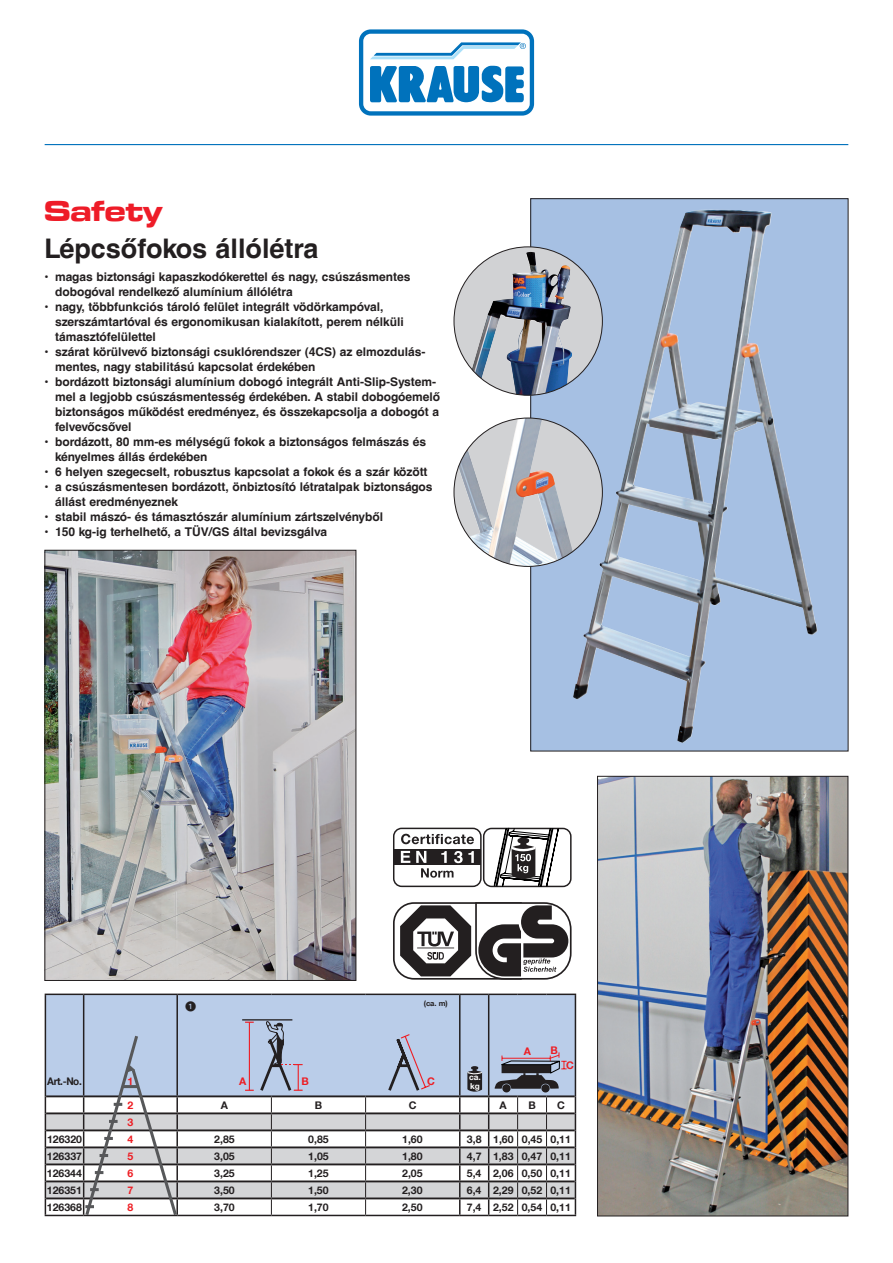
<style>
.page{position:relative;width:893px;height:1263px;background:#fff}
.page>*{position:absolute;margin:0;border:0;box-sizing:border-box;transform-origin:0 0}
.t1{font:30px "Microgramma D Bold Exte";color:#ee1c28}
.t2{font:700 27px "Helvetica CE";color:#231f20}
.t3{font:700 12px/15px "Helvetica CE";color:#231f20}
.t4{font:700 10.5px "Helvetica Neue LT";color:#231f20}
.t5{font:700 10.5px "Helvetica Neue LT";color:#ee1d23}
.t6{font:700 10.5px "Helvetica Neue LT";color:#231f20;scale:.95 1}
.t7{font:10.5px "European Pi One";color:#231f20}
.t8{font:700 8.25px/9.3px "Helvetica Neue LT";color:#fff}
.t9{font:700 7.5px "Helvetica Neue LT";color:#231f20}
</style>
<div class="page">
<div style="left:357px;top:28px;width:179px;height:89px;background:#f4f8fc;border-radius:13px"></div>
<svg style="left:359px;top:29px;width:175px;height:87px"></svg>
<hr style="left:45px;top:144px;width:803px;height:1px;background:#0072bc">
<div style="left:531px;top:199px;width:317px;height:552px;background:#a6c0e3"></div>
<img style="left:573px;top:210px;width:244px;height:533px">
<div style="left:454px;top:418px;width:148px;height:148px;background:#d1d2d4;border-radius:50%"></div>
<img style="left:458px;top:418px;width:115px;height:148px">
<div style="left:454px;top:247px;width:148px;height:148px;background:#d1d2d4;border-radius:50%"></div>
<img style="left:472px;top:253px;width:100px;height:142px">
<img style="left:47px;top:552px;width:307px;height:427px">
<div style="left:45px;top:550px;width:311px;height:431px;border:1px solid #231f20"></div>
<img style="left:599px;top:778px;width:247px;height:436px">
<div style="left:597px;top:776px;width:251px;height:440px;border:1px solid #231f20"></div>
<svg style="left:393px;top:902px;width:179px;height:78px"></svg>
<div style="left:483px;top:828px;width:89px;height:59px;border:1px solid #231f20;border-radius:8px"></div>
<div style="left:393px;top:828px;width:89px;height:59px;border:1px solid #231f20;border-radius:8px"></div>
<div style="left:394px;top:849px;width:87px;height:16px;background:#231f20"></div>
<svg style="left:401px;top:851px;width:9px;height:12px"></svg>
<svg style="left:416px;top:851px;width:58px;height:27px"></svg>
<svg style="left:401px;top:834px;width:73px;height:10px"></svg>
<svg style="left:493px;top:828px;width:66px;height:59px"></svg>
<div style="left:46px;top:995px;width:529px;height:24px;background:#bacde9"></div>
<hr style="left:83px;top:995px;width:1px;height:100px;background:#231f20">
<hr style="left:176px;top:995px;width:2px;height:100px;background:#231f20">
<hr style="left:459px;top:995px;width:1px;height:100px;background:#231f20">
<hr style="left:488px;top:995px;width:1px;height:100px;background:#231f20">
<hr style="left:45px;top:993px;width:39px;height:2px;background:#231f20">
<hr style="left:45px;top:995px;width:1px;height:101px;background:#231f20">
<hr style="left:84px;top:993px;width:93px;height:2px;background:#231f20">
<hr style="left:177px;top:993px;width:94px;height:2px;background:#231f20">
<hr style="left:271px;top:993px;width:95px;height:2px;background:#231f20">
<hr style="left:366px;top:993px;width:94px;height:2px;background:#231f20">
<hr style="left:460px;top:993px;width:29px;height:2px;background:#231f20">
<hr style="left:489px;top:993px;width:29px;height:2px;background:#231f20">
<hr style="left:518px;top:993px;width:28px;height:2px;background:#231f20">
<hr style="left:546px;top:993px;width:30px;height:2px;background:#231f20">
<hr style="left:575px;top:995px;width:1px;height:101px;background:#231f20">
<svg style="left:45px;top:1019px;width:531px;height:198px"></svg>
<h1 class="t1" style="left:44px;top:191px;width:120px">Safety</h1>
<h2 class="t2" style="left:44px;top:231px;width:275px">Lépcsőfokos állólétra</h2>
<p class="t3" style="left:55px;top:269px;width:357px;text-indent:-11px">• magas biztonsági kapaszkodókerettel és nagy, csúszásmentes dobogóval rendelkező alumínium állólétra</p>
<p class="t3" style="left:55px;top:299px;width:350px;text-indent:-11px">• nagy, többfunkciós tároló felület integrált vödörkampóval, szerszámtartóval és ergonomikusan kialakított, perem nélküli támasztófelülettel</p>
<p class="t3" style="left:55px;top:344px;width:372px;text-indent:-11px">• szárat körülvevő biztonsági csuklórendszer (4CS) az elmozdulás&shy;mentes, nagy stabilitású kapcsolat érdekében</p>
<p class="t3" style="left:55px;top:374px;width:386px;text-indent:-11px">• bordázott biztonsági alumínium dobogó integrált Anti-Slip-System&shy;mel a legjobb csúszásmentesség érdekében. A stabil dobogóemelő biztonságos működést eredményez, és összekapcsolja a dobogót a felvevőcsővel</p>
<p class="t3" style="left:55px;top:434px;width:373px;text-indent:-11px">• bordázott, 80 mm-es mélységű fokok a biztonságos felmászás és kényelmes állás érdekében</p>
<p class="t3" style="left:44px;top:464px;width:385px">• 6 helyen szegecselt, robusztus kapcsolat a fokok és a szár között</p>
<p class="t3" style="left:55px;top:479px;width:379px;text-indent:-11px">• a csúszásmentesen bordázott, önbiztosító létratalpak biztonságos állást eredményeznek</p>
<p class="t3" style="left:44px;top:509px;width:340px">• stabil mászó- és támasztószár alumínium zártszelvényből</p>
<p class="t3" style="left:44px;top:524px;width:284px">• 150 kg-ig terhelhető, a TÜV/GS által bevizsgálva</p>
<p class="t7" style="left:185px;top:1000px;width:12px">1</p>
<p class="t9" style="left:424px;top:999px;width:26px">(ca. m)</p>
<p class="t5" style="left:524px;top:1045px;width:9px">A</p>
<p class="t5" style="left:550px;top:1044px;width:9px">B</p>
<p class="t5" style="left:566px;top:1058px;width:9px">C</p>
<p class="t8" style="left:469px;top:1072px;width:13px">ca. kg</p>
<p class="t5" style="left:239px;top:1074px;width:9px">A</p>
<p class="t5" style="left:301px;top:1074px;width:9px">B</p>
<p class="t5" style="left:427px;top:1074px;width:9px">C</p>
<p class="t6" style="left:47px;top:1075px;width:38px">Art.-No.</p>
<p class="t5" style="left:128px;top:1075px;width:7px">1</p>
<p class="t5" style="left:128px;top:1098px;width:7px">2</p>
<p class="t4" style="left:221px;top:1098px;width:9px">A</p>
<p class="t4" style="left:315px;top:1098px;width:9px">B</p>
<p class="t4" style="left:409px;top:1098px;width:9px">C</p>
<p class="t4" style="left:500px;top:1098px;width:9px">A</p>
<p class="t4" style="left:528px;top:1098px;width:9px">B</p>
<p class="t4" style="left:557px;top:1098px;width:9px">C</p>
<p class="t5" style="left:128px;top:1115px;width:7px">3</p>
<p class="t4" style="left:47px;top:1132px;width:37px">126320</p>
<p class="t5" style="left:128px;top:1132px;width:7px">4</p>
<p class="t4" style="left:214px;top:1132px;width:22px">2,85</p>
<p class="t4" style="left:308px;top:1132px;width:22px">0,85</p>
<p class="t4" style="left:402px;top:1132px;width:22px">1,60</p>
<p class="t4" style="left:467px;top:1132px;width:106px">3,8 1,60 0,45 0,11</p>
<p class="t4" style="left:47px;top:1149px;width:37px">126337</p>
<p class="t5" style="left:127px;top:1149px;width:7px">5</p>
<p class="t4" style="left:214px;top:1149px;width:22px">3,05</p>
<p class="t4" style="left:308px;top:1149px;width:22px">1,05</p>
<p class="t4" style="left:402px;top:1149px;width:22px">1,80</p>
<p class="t4" style="left:467px;top:1149px;width:106px">4,7 1,83 0,47 0,11</p>
<p class="t4" style="left:47px;top:1166px;width:37px">126344</p>
<p class="t5" style="left:127px;top:1166px;width:7px">6</p>
<p class="t4" style="left:214px;top:1166px;width:22px">3,25</p>
<p class="t4" style="left:308px;top:1166px;width:22px">1,25</p>
<p class="t4" style="left:402px;top:1166px;width:22px">2,05</p>
<p class="t4" style="left:467px;top:1166px;width:106px">5,4 2,06 0,50 0,11</p>
<p class="t4" style="left:47px;top:1183px;width:37px">126351</p>
<p class="t5" style="left:127px;top:1183px;width:7px">7</p>
<p class="t4" style="left:214px;top:1183px;width:22px">3,50</p>
<p class="t4" style="left:308px;top:1183px;width:22px">1,50</p>
<p class="t4" style="left:402px;top:1183px;width:22px">2,30</p>
<p class="t4" style="left:467px;top:1183px;width:106px">6,4 2,29 0,52 0,11</p>
<p class="t4" style="left:47px;top:1200px;width:37px">126368</p>
<p class="t5" style="left:127px;top:1200px;width:7px">8</p>
<p class="t4" style="left:214px;top:1200px;width:22px">3,70</p>
<p class="t4" style="left:308px;top:1200px;width:22px">1,70</p>
<p class="t4" style="left:402px;top:1200px;width:22px">2,50</p>
<p class="t4" style="left:467px;top:1200px;width:106px">7,4 2,52 0,54 0,11</p>
</div>
